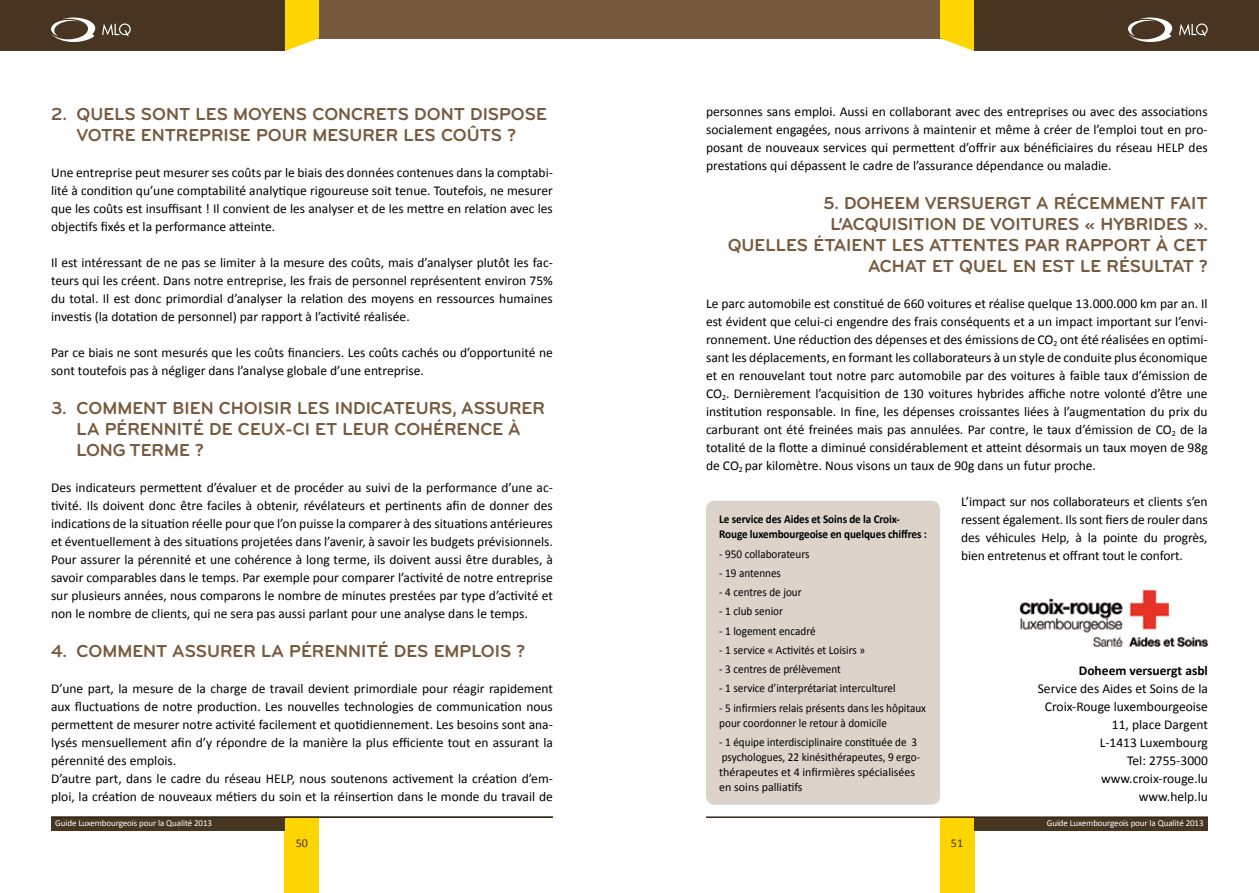
<style>
.page{position:relative;width:1259px;height:893px;background:#fff}
.page>*{position:absolute;margin:0;border:0;box-sizing:border-box;transform-origin:0 0}
.t1{font:700 18px/21px "Bryant Pro";color:#77593d}
.t2{font:13.5px/18px "Calibri";color:#000;text-align:justify}
.t3{font:700 13.5px "Calibri";color:#000}
.t4{font:12px/15px "Calibri";color:#000;scale:.93 1}
.t5{font:700 12px/15px "Calibri";letter-spacing:-.01em;color:#000;scale:.93 1}
.t6{font:12px "Calibri";color:#473521}
.t7{font:9px "Calibri";letter-spacing:-.01em;color:#fff}
</style>
<div class="page">
<div style="left:629px;top:0;width:330px;height:38px;background:#77593d"></div>
<div style="left:974px;top:0;width:285px;height:51px;background:#473521"></div>
<svg style="left:940px;top:0;width:34px;height:51px;background:#feda1f"></svg>
<div style="left:285px;top:816px;width:34px;height:77px;background:#ffd500"></div>
<div style="left:51px;top:817px;width:234px;height:13px;background:#473521"></div>
<hr style="left:51px;top:816px;width:502px;height:2px;background:#352614">
<div style="left:300px;top:0;width:329px;height:38px;background:#77593d"></div>
<div style="left:0;top:0;width:285px;height:51px;background:#473521"></div>
<svg style="left:285px;top:0;width:34px;height:51px;background:#feda1f"></svg>
<svg style="left:102px;top:23px;width:29px;height:13px"></svg>
<svg style="left:51px;top:17px;width:44px;height:25px"></svg>
<svg style="left:1179px;top:23px;width:28px;height:13px"></svg>
<svg style="left:1128px;top:17px;width:44px;height:25px"></svg>
<div style="left:940px;top:816px;width:34px;height:77px;background:#ffd500"></div>
<div style="left:974px;top:817px;width:234px;height:13px;background:#473521"></div>
<hr style="left:706px;top:816px;width:502px;height:2px;background:#352614">
<div style="left:706px;top:501px;width:234px;height:304px;background:#dcd3cb;border-radius:9px"></div>
<img style="left:1019px;top:590px;width:190px;height:57px">
<h1 class="t1" style="left:77px;top:103px;width:447px;text-indent:-26px">2. QUELS SONT LES MOYENS CONCRETS DONT DISPOSE<br>VOTRE ENTREPRISE</h1>
<h1 class="t1" style="left:256px;top:124px;width:69px">POUR MES</h1>
<h1 class="t1" style="left:349px;top:124px;width:26px">URER</h1>
<h1 class="t1" style="left:403px;top:124px;width:114px">LES COÛTS ?</h1>
<p class="t2" style="left:51px;top:163px;width:503px">Une entreprise peut mesurer ses coûts par le biais des données contenues dans la comptabi&shy;lité à condition qu’une comptabilité analytique rigoureuse soit tenue. Toutefois, ne mesurer que les coûts est insuffisant ! Il convient de les analyser et de les mettre en relation avec les objectifs fixés et la performance atteinte.</p>
<p class="t2" style="left:51px;top:253px;width:503px">Il est intéressant de ne pas se limiter à la mesure des coûts, mais d’analyser plutôt les fac&shy;teurs qui les créent. Dans notre entreprise, les frais de personnel représentent environ 75% du total. Il est donc primordial d’analyser la relation des moyens en ressources humaines investis (la dotation de personnel) par rapport à l’activité réalisée.</p>
<p class="t2" style="left:51px;top:343px;width:503px">Par ce biais ne sont mesurés que les coûts financiers. Les coûts cachés ou d’opportunité ne sont toutefois pas à négliger dans l’analyse globale d’une entreprise.</p>
<h1 class="t1" style="left:51px;top:397px;width:34px">3. COMME</h1>
<h1 class="t1" style="left:143px;top:397px;width:111px">NT BIEN CHOISIR</h1>
<h1 class="t1" style="left:297px;top:397px;width:177px">LES INDICATEURS, ASS</h1>
<h1 class="t1" style="left:77px;top:397px;width:446px;text-align:justify;text-indent:419px">URER LA PÉRENNITÉ DE CEUX-CI ET LEUR COHÉRENCE À LONG TERME</h1>
<h1 class="t1" style="left:195px;top:439px;width:10px">?</h1>
<p class="t2" style="left:51px;top:478px;width:503px">Des indicateurs permettent d’évaluer et de procéder au suivi de la performance d’une ac&shy;tivité. Ils doivent donc être faciles à obtenir, révélateurs et pertinents afin de donner des indications de la situation réelle pour que l’on puisse la comparer à des situations antérieures et éventuellement à des situations projetées dans l’avenir, à savoir les budgets prévisionnels.<br>Pour assurer la pérennité et une cohérence à long terme, ils doivent aussi être durables, à savoir comparables dans le temps. Par exemple pour comparer l’activité de notre entreprise sur plusieurs années, nous comparons le nombre de minutes prestées par type d’activité et non le nombre de clients, qui ne sera pas aussi parlant pour une analyse dans le temps.</p>
<h1 class="t1" style="left:51px;top:640px;width:30px">4. COMME</h1>
<h1 class="t1" style="left:143px;top:640px;width:42px">NT ASS</h1>
<h1 class="t1" style="left:207px;top:640px;width:26px">URER</h1>
<h1 class="t1" style="left:261px;top:640px;width:231px">LA PÉRENNITÉ DES EM PLOIS</h1>
<h1 class="t1" style="left:516px;top:640px;width:10px">?</h1>
<p class="t2" style="left:51px;top:679px;width:503px;text-align:left">D’une part, la mesure de la charge de travail devient primordiale pour réagir rapidement aux fluctuations de notre production. Les nouvelles technologies de communication nous permettent de mesurer notre activité facilement et quotidiennement. Les besoins sont ana&shy;lysés mensuellement afin d’y répondre de la manière la plus efficiente tout en assurant la pérennité des emplois.<br>D’autre part, dans le cadre du réseau HELP, nous soutenons activement la création d’em&shy;ploi, la création de nouveaux métiers du soin et la réinsertion dans le monde du travail de</p>
<p class="t7" style="left:55px;top:818px;width:158px">Guide Luxembourgeois pour la Qualité 2013</p>
<p class="t6" style="left:296px;top:836px;width:14px">50</p>
<p class="t2" style="left:706px;top:102px;width:503px">personnes sans emploi. Aussi en collaborant avec des entreprises ou avec des associations socialement engagées, nous arrivons à maintenir et même à créer de l’emploi tout en pro&shy;posant de nouveaux services qui permettent d’offrir aux bénéficiaires du réseau HELP des prestations qui dépassent le cadre de l’assurance dépendance ou maladie.</p>
<h1 class="t1" style="left:823px;top:193px;width:73px">5. DOHEEM</h1>
<h1 class="t1" style="left:924px;top:193px;width:24px">VERS</h1>
<h1 class="t1" style="left:971px;top:193px;width:132px">UERGT A RÉCEMME</h1>
<h1 class="t1" style="left:1140px;top:193px;width:68px">NT FAIT</h1>
<h1 class="t1" style="left:830px;top:214px;width:226px">L’ACQUISITION DE VOITURES</h1>
<h1 class="t1" style="left:727px;top:214px;width:482px;text-align:right">« HYBRI DES ».<br>QUELLES ÉTAIENT LES ATTENTES PAR RAPPORT À CET<br>ACHAT ET QUEL EN EST LE RÉSULTAT ?</h1>
<p class="t2" style="left:706px;top:294px;width:503px">Le parc automobile est constitué de 660 voitures et réalise quelque 13.000.000 km par an. Il est évident que celui-ci engendre des frais conséquents et a un impact important sur l’envi&shy;ronnement. Une réduction des dépenses et des émissions de CO<sub>2</sub> ont été réalisées en optimi&shy;sant les déplacements, en formant les collaborateurs à un style de conduite plus économique et en renouvelant tout notre parc automobile par des voitures à faible taux d’émission de CO<sub>2</sub>. Dernièrement l’acquisition de 130 voitures hybrides affiche notre volonté d’être une institution responsable. In fine, les dépenses croissantes liées à l’augmentation du prix du carburant ont été freinées mais pas annulées. Par contre, le taux d’émission de CO<sub>2</sub> de la totalité de la flotte a diminué considérablement et atteint désormais un taux moyen de 98g de CO<sub>2</sub> par kilomètre. Nous visons un taux de 90g dans un futur proche.</p>
<p class="t2" style="left:961px;top:492px;width:248px">L’impact sur nos collaborateurs et clients s’en ressent également. Ils sont fiers de rouler dans des véhicules Help, à la pointe du progrès, bien entretenus et offrant tout le confort.</p>
<p class="t5" style="left:719px;top:511px;width:225px">Le service des Aides et Soins de la Croix-<br>Rouge luxembourgeoise en quelques chiffres :</p>
<p class="t4" style="left:719px;top:546px;width:98px">- 950 collaborateurs</p>
<p class="t4" style="left:719px;top:565px;width:68px">- 19 antennes</p>
<p class="t4" style="left:719px;top:584px;width:90px">- 4 centres de jour</p>
<p class="t4" style="left:719px;top:603px;width:70px">- 1 club senior</p>
<p class="t4" style="left:719px;top:623px;width:105px">- 1 logement encadré</p>
<p class="t4" style="left:719px;top:642px;width:158px">- 1 service « Activités et Loisirs »</p>
<p class="t4" style="left:719px;top:661px;width:132px">- 3 centres de prélèvement</p>
<p class="t4" style="left:719px;top:680px;width:191px">- 1 service d’interprétariat interculturel</p>
<p class="t4" style="left:719px;top:700px;width:224px">- 5 infirmiers relais présents dans les hôpitaux pour coordonner le retour à domicile</p>
<p class="t4" style="left:719px;top:734px;width:217px">- 1 équipe interdisciplinaire constituée de 3 psychologues, 22 kinésithérapeutes, 9 ergo&shy;thérapeutes et 4 infirmières spécialisées en soins palliatifs</p>
<p class="t3" style="left:1079px;top:662px;width:131px">Doheem versuergt asbl</p>
<p class="t2" style="left:1037px;top:679px;width:172px;text-align:right">Service des Aides et Soins de la<br>Croix-Rouge luxembourgeoise<br>11, place Dargent<br>L-1413 Luxembourg<br>Tel: 2755-3000 www.croix-rouge.lu www.help.lu</p>
<p class="t6" style="left:951px;top:836px;width:14px">51</p>
<p class="t7" style="left:1046px;top:818px;width:158px">Guide Luxembourgeois pour la Qualité 2013</p>
</div>
